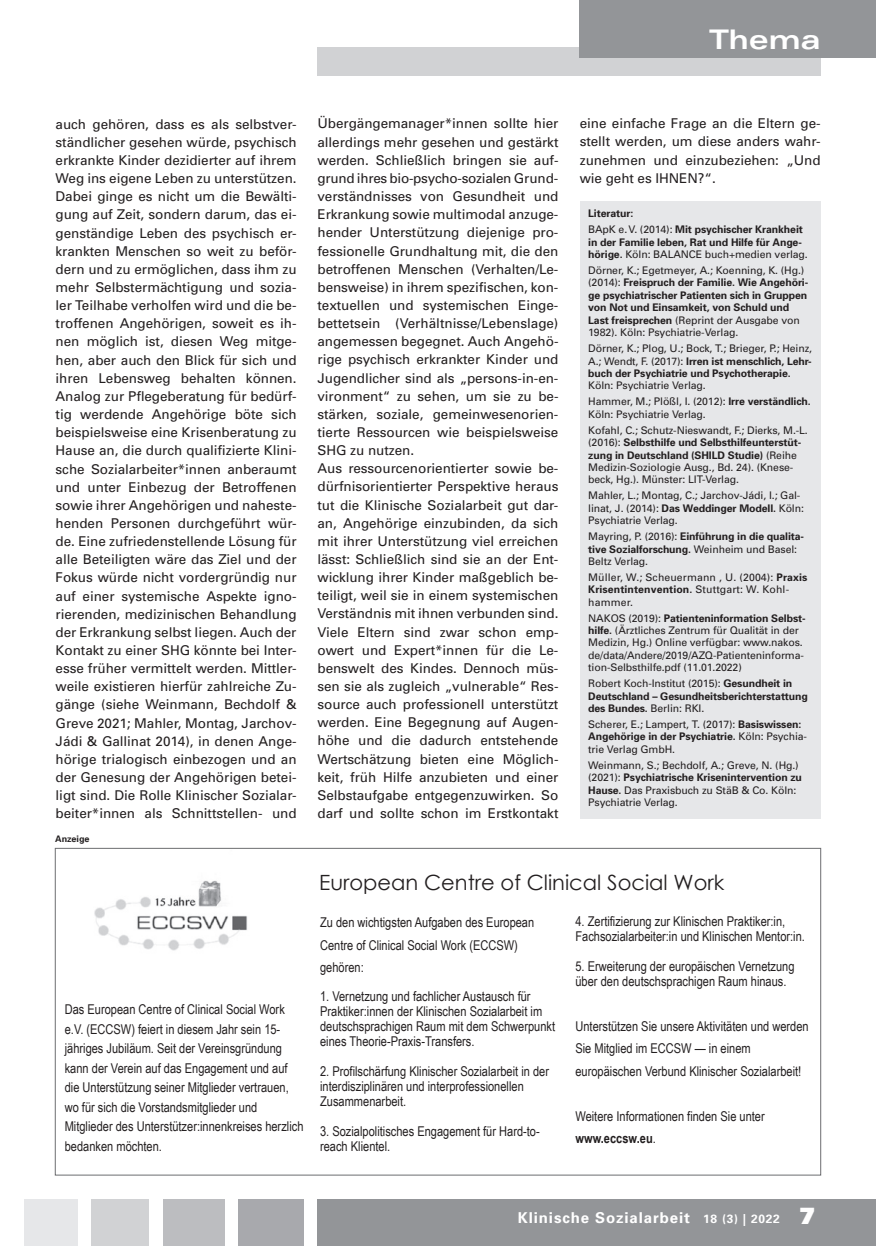
<style>
.page{position:relative;width:876px;height:1246px;background:#fff}
.page>*{position:absolute;margin:0;border:0;box-sizing:border-box;transform-origin:0 0}
.t1{font:700 expanded 27px "Univers";color:#fff}
.t2{font:21px "Century Gothic";color:#231f20}
.t3{font:700 15px "Univers";letter-spacing:.06em;color:#fff}
.t4{font:13.5px/18.1px "Univers";letter-spacing:-.005em;color:#231f20;text-align:justify}
.t5{font:13.5px/15px "Arial Narrow";color:#231f20}
.t6{font:10.5px/12.5px "Univers";letter-spacing:-.01em;color:#231f20}
.t7{font:700 10.5px/12.5px "Univers";letter-spacing:-.01em;color:#231f20}
.t8{font:10.5px/12.5px "Univers";letter-spacing:.01em;color:#231f20}
.t9{font:700 9px "Univers";letter-spacing:-.005em;color:#231f20}
.s1{font-weight:400}
.s2{font-weight:700}
.s3{font-size:12px}
.s4{font-weight:900;font-size:22.5px}
</style>
<div class="page">
<div style="left:317px;top:47px;width:504px;height:29px;background:#d1d2d4"></div>
<div style="left:580px;top:0;width:296px;height:58px;background:#939598"></div>
<div style="left:317px;top:1200px;width:559px;height:46px;background:#939598"></div>
<div style="left:238px;top:1200px;width:66px;height:46px;background:#a8a9ad"></div>
<div style="left:163px;top:1200px;width:62px;height:46px;background:#bcbdc0"></div>
<div style="left:91px;top:1200px;width:58px;height:46px;background:#d1d2d4"></div>
<div style="left:25px;top:1200px;width:53px;height:46px;background:#e6e7e9"></div>
<div style="left:580px;top:201px;width:241px;height:617px;background:#e6e7e9"></div>
<img style="left:94px;top:880px;width:153px;height:71px">
<h1 class="t1" style="left:709px;top:24px;width:113px">Thema</h1>
<p class="t4" style="left:56px;top:115px;width:242px">auch gehören, dass es als selbstver&shy;ständlicher gesehen würde, psychisch erkrankte Kinder dezidierter auf ihrem Weg ins eigene Leben zu unterstützen.<br>Dabei ginge es nicht um die Bewälti&shy;gung auf Zeit, sondern darum, das ei&shy;genständige Leben des psychisch er&shy;krankten Menschen so weit zu beför&shy;dern und zu ermöglichen, dass ihm zu mehr Selbstermächtigung und sozia&shy;ler Teilhabe verholfen wird und die be&shy;troffenen Angehörigen, soweit es ih&shy;nen möglich ist, diesen Weg mitge&shy;hen, aber auch den Blick für sich und ihren Lebensweg behalten können.<br>Analog zur Pflegeberatung für bedürf&shy;tig werdende Angehörige böte sich beispielsweise eine Krisenberatung zu Hause an, die durch qualifizierte Klini&shy;sche Sozialarbeiter*innen anberaumt und unter Einbezug der Betroffenen sowie ihrer Angehörigen und naheste&shy;henden Personen durchgeführt wür&shy;de. Eine zufriedenstellende Lösung für alle Beteiligten wäre das Ziel und der Fokus würde nicht vordergründig nur auf einer systemische Aspekte igno&shy;rierenden, medizinischen Behandlung der Erkrankung selbst liegen. Auch der Kontakt zu einer SHG könnte bei Inter&shy;esse früher vermittelt werden. Mittler&shy;weile existieren hierfür zahlreiche Zu&shy;gänge (siehe Weinmann, Bechdolf &amp; Greve 2021; Mahler, Montag, Jarchov-Jádi &amp; Gallinat 2014), in denen Ange&shy;hörige trialogisch einbezogen und an der Genesung der Angehörigen betei&shy;ligt sind. Die Rolle Klinischer Sozialar&shy;beiter*innen als Schnittstellen- und</p>
<p class="t4" style="left:317px;top:115px;width:242px;text-align:left">Übergängemanager*innen sollte hier allerdings mehr gesehen und gestärkt werden. Schließlich bringen sie auf&shy;grund ihres bio-psycho-sozialen Grund&shy;verständnisses von Gesundheit und Erkrankung sowie multimodal anzuge&shy;hender Unterstützung diejenige pro&shy;fessionelle Grundhaltung mit, die den betroffenen Menschen (Verhalten/Le&shy;bensweise) in ihrem spezifischen, kon&shy;textuellen und systemischen Einge&shy;bettetsein (Verhältnisse/Lebenslage) angemessen begegnet. Auch Angehö&shy;rige psychisch erkrankter Kinder und Jugendlicher sind als „persons-in-en&shy;vironment“ zu sehen, um sie zu be&shy;stärken, soziale, gemeinwesenorien&shy;tierte Ressourcen wie beispielsweise SHG zu nutzen.<br>Aus ressourcenorientierter sowie be&shy;dürfnisorientierter Perspektive heraus tut die Klinische Sozialarbeit gut dar&shy;an, Angehörige einzubinden, da sich mit ihrer Unterstützung viel erreichen lässt: Schließlich sind sie an der Ent&shy;wicklung ihrer Kinder maßgeblich be&shy;teiligt, weil sie in einem systemischen Verständnis mit ihnen verbunden sind.<br>Viele Eltern sind zwar schon emp&shy;owert und Expert*innen für die Le&shy;benswelt des Kindes. Dennoch müs&shy;sen sie als zugleich „vulnerable“ Res&shy;source auch professionell unterstützt werden. Eine Begegnung auf Augen&shy;höhe und die dadurch entstehende Wertschätzung bieten eine Möglich&shy;keit, früh Hilfe anzubieten und einer Selbstaufgabe entgegenzuwirken. So darf und sollte schon im Erstkontakt</p>
<p class="t4" style="left:580px;top:115px;width:242px">eine einfache Frage an die Eltern ge&shy;stellt werden, um diese anders wahr&shy;zunehmen und einzubeziehen: „Und wie geht es IHNEN?“.</p>
<p class="t7" style="left:588px;top:206px;width:216px;line-height:15.9px">Literatur:<br><span class="s1">BApK e.V. (2014):</span> Mit psychischer Krankheit</p>
<p class="t7" style="left:588px;top:236px;width:221px">in der Familie leben, Rat und Hilfe für Ange&shy;hörige. <span class="s1">Köln: BALANCE buch+medien verlag.</span></p>
<p class="t7" style="left:588px;top:264px;width:222px"><span class="s1">Dörner, K.; Egetmeyer, A.; Koenning, K. (Hg.) (2014):</span> Freispruch der Familie. Wie Angehöri&shy;ge psychiatrischer Patienten sich in Gruppen von Not und Einsamkeit, von Schuld und Last freisprechen <span class="s1">(Reprint der Ausgabe von 1982). Köln: Psychiatrie-Verlag.</span></p>
<p class="t6" style="left:588px;top:342px;width:225px;text-align:justify">Dörner, K.; Plog, U.; Bock, T.; Brieger, P.; Heinz, A.; Wendt, F. (2017): <span class="s2">Irren ist menschlich, Lehr&shy;buch der Psychiatrie und Psychotherapie.</span></p>
<p class="t6" style="left:588px;top:378px;width:224px;line-height:15.9px">Köln: Psychiatrie Verlag.<br>Hammer, M.; Plößl, I. (2012): <span class="s2">Irre verständlich.</span></p>
<p class="t6" style="left:588px;top:406px;width:221px;line-height:15.9px">Köln: Psychiatrie Verlag.<br>Kofahl, C.; Schutz-Nieswandt, F.; Dierks, M.-L.</p>
<p class="t6" style="left:588px;top:436px;width:215px">(2016): <span class="s2">Selbsthilfe und Selbsthilfeunterstüt&shy;zung in Deutschland (SHILD Studie)</span> (Reihe Medizin-Soziologie Ausg., Bd. 24). (Knese&shy;beck, Hg.). Münster: LIT-Verlag.</p>
<p class="t6" style="left:588px;top:489px;width:217px">Mahler, L.; Montag, C.; Jarchov-Jádi, I.; Gal&shy;linat, J. (2014): <span class="s2">Das Weddinger Modell.</span> Köln:<br>Psychiatrie Verlag.</p>
<p class="t6" style="left:588px;top:530px;width:217px">Mayring, P. (2016): <span class="s2">Einführung in die qualita&shy;tive Sozialforschung.</span> Weinheim und Basel:<br>Beltz Verlag.</p>
<p class="t8" style="left:588px;top:571px;width:221px">Müller, W.; Scheuermann , U. (2004): <span class="s2">Praxis<br>Krisentintenvention.</span> Stuttgart: W. Kohl&shy;hammer.</p>
<p class="t6" style="left:588px;top:612px;width:219px">NAKOS (2019): <span class="s2">Patienteninformation Selbst&shy;hilfe.</span> (Ärztliches Zentrum für Qualität in der Medizin, Hg.) Online verfügbar: www.nakos. de/data/Andere/2019/AZQ-Patienteninforma&shy;tion-Selbsthilfe.pdf (11.01.2022)</p>
<p class="t7" style="left:588px;top:677px;width:221px"><span class="s1">Robert Koch-Institut (2015):</span> Gesundheit in<br>Deutschland – Gesundheitsberichterstattung des Bundes. <span class="s1">Berlin: RKI.</span></p>
<p class="t6" style="left:588px;top:718px;width:220px">Scherer, E.; Lampert, T. (2017): <span class="s2">Basiswissen:<br>Angehörige in der Psychiatrie.</span> Köln: Psychia&shy;trie Verlag GmbH.</p>
<p class="t6" style="left:588px;top:759px;width:215px">Weinmann, S.; Bechdolf, A.; Greve, N. (Hg.) (2021): <span class="s2">Psychiatrische Krisenintervention zu Hause.</span> Das Praxisbuch zu StäB &amp; Co. Köln:<br>Psychiatrie Verlag.</p>
<p class="t9" style="left:55px;top:833px;width:36px">Anzeige</p>
<p class="t5" style="left:65px;top:999px;width:240px;line-height:19.5px">Das European Centre of Clinical Social Work e.V. (ECCSW) feiert in diesem Jahr sein 15- jähriges Jubiläum. Seit der Vereinsgründung kann der Verein auf das Engagement und auf die Unterstützung seiner Mitglieder vertrauen, wo für sich die Vorstandsmitglieder und Mitglieder des Unterstützer:innenkreises herzlich bedanken möchten.</p>
<h2 class="t2" style="left:319px;top:868px;width:407px">European Centre of Clinical Social Work</h2>
<p class="t5" style="left:320px;top:911px;width:216px;line-height:22.5px">Zu den wichtigsten Aufgaben des European<br>Centre of Clinical Social Work (ECCSW) gehören:</p>
<p class="t5" style="left:320px;top:988px;width:237px">1. Vernetzung und fachlicher Austausch für Praktiker:innen der Klinischen Sozialarbeit im deutschsprachigen Raum mit dem Schwerpunkt eines Theorie-Praxis-Transfers.</p>
<p class="t5" style="left:320px;top:1063px;width:230px">2. Profilschärfung Klinischer Sozialarbeit in der interdisziplinären und interprofessionellen<br>Zusammenarbeit.</p>
<p class="t5" style="left:320px;top:1123px;width:221px">3. Sozialpolitisches Engagement für Hard-to&shy;reach Klientel.</p>
<p class="t5" style="left:575px;top:913px;width:231px">4. Zertifizierung zur Klinischen Praktiker:in,<br>Fachsozialarbeiter:in und Klinischen Mentor:in.</p>
<p class="t5" style="left:575px;top:958px;width:221px">5. Erweiterung der europäischen Vernetzung über den deutschsprachigen Raum hinaus.</p>
<p class="t5" style="left:575px;top:1014px;width:235px;line-height:22.5px">Unterstützen Sie unsere Aktivitäten und werden<br>Sie Mitglied im ECCSW — in einem europäischen Verbund Klinischer Sozialarbeit!</p>
<p class="t5" style="left:575px;top:1104px;width:191px;line-height:22.5px">Weitere Informationen finden Sie unter <span class="s2">www.eccsw.eu</span>.</p>
<p class="t3" style="left:518px;top:1208px;width:299px">Klinische Sozialarbeit <span class="s3">18 (3) | 2022</span> <span class="s4">7</span></p>
</div>
